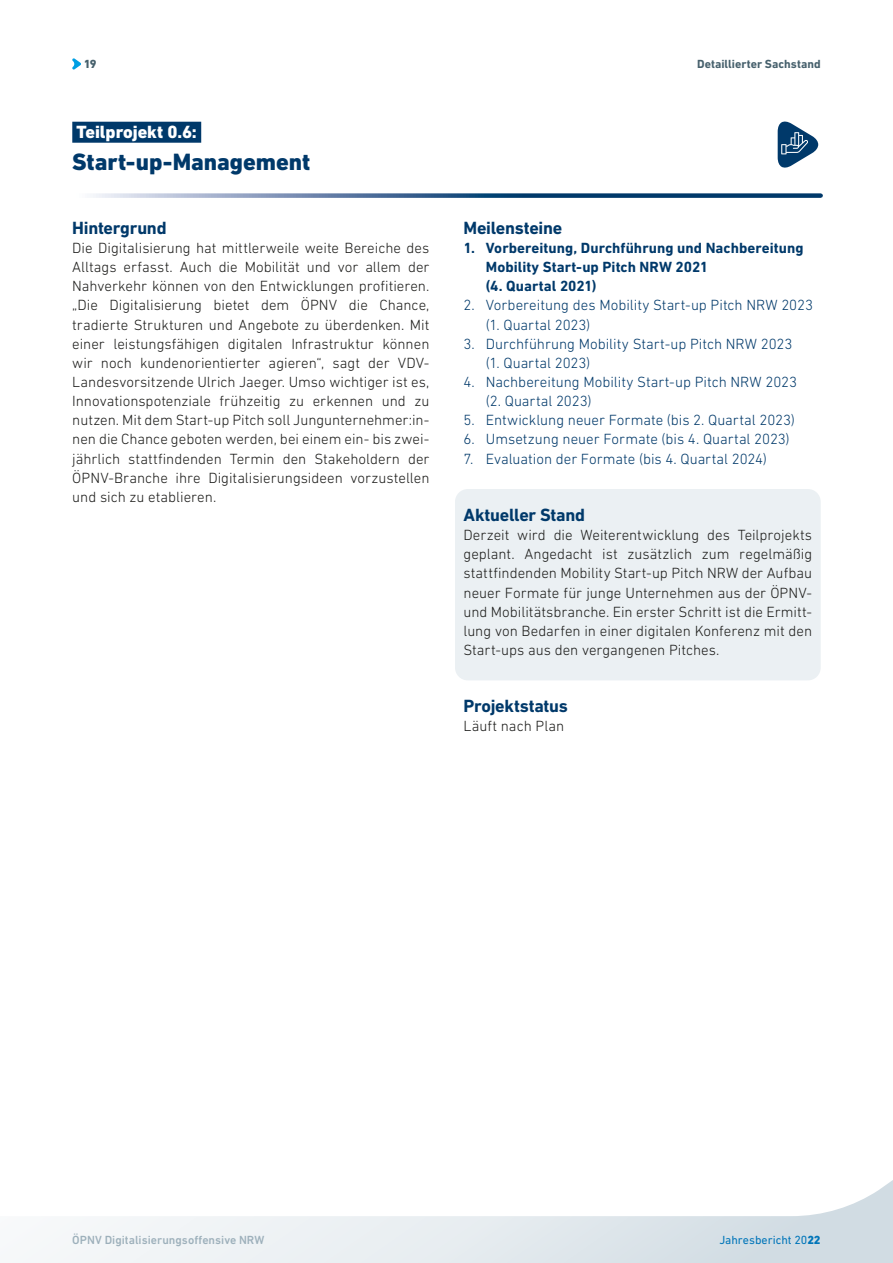
<style>
.page{position:relative;width:893px;height:1263px;background:#fff}
.page>*{position:absolute;margin:0;border:0;box-sizing:border-box;transform-origin:0 0}
.t1{font:800 24px "DIN Next LT Pro";color:#00396a}
.t2{font:700 18px "DIN Next LT Pro";letter-spacing:-.015em;color:#00396a}
.t3{font:800 18px "DIN Next LT Pro";color:#fff}
.t4{font:300 15px/19.2px "DIN Next LT Pro";color:#1d1d1b;text-align:justify}
.t5{font:300 15px/19.2px "DIN Next LT Pro";color:#00396a}
.t6{font:700 15px/19.2px "DIN Next LT Pro";letter-spacing:.005em;color:#00396a}
.t7{font:500 12px "DIN Next LT Pro";letter-spacing:.005em;color:#9db0bb}
.t8{font:700 12px "DIN Next LT Pro";letter-spacing:.005em;color:#46606c}
.t9{font:12px "DIN Next LT Pro";color:#0075b9}
.t10{font:800 12px "DIN Next LT Pro";color:#46606c}
.s1{font-weight:800}
</style>
<div class="page">
<svg style="left:43px;top:1180px;width:850px;height:83px"></svg>
<svg style="left:72px;top:58px;width:9px;height:12px"></svg>
<div style="left:455px;top:489px;width:366px;height:191px;background:#ebf0f3;border-radius:13px"></div>
<div style="left:72px;top:122px;width:129px;height:21px;background:#00396a"></div>
<svg style="left:93px;top:193px;width:728px;height:5px;background:#55789d"></svg>
<svg style="left:777px;top:121px;width:42px;height:47px"></svg>
<p class="t10" style="left:84px;top:57px;width:14px">19</p>
<p class="t3" style="left:77px;top:121px;width:122px">Teilprojekt 0.6:</p>
<h1 class="t1" style="left:72px;top:148px;width:240px">Start-up-Management</h1>
<p class="t2" style="left:72px;top:217px;width:96px">Hintergrund</p>
<p class="t4" style="left:72px;top:238px;width:359px">Die Digitalisierung hat mittlerweile weite Bereiche des Alltags erfasst. Auch die Mobilität und vor allem der Nahverkehr können von den Entwicklungen profitieren. „Die Digitalisierung bietet dem ÖPNV die Chance, tradierte Strukturen und Angebote zu überdenken. Mit einer leistungsfähigen digitalen Infrastruktur können wir noch kundenorientierter agieren“, sagt der VDV-Landesvorsitzende Ulrich Jaeger. Umso wichtiger ist es, Innovationspotenziale frühzeitig zu erkennen und zu nutzen. Mit dem Start-up Pitch soll Jungunternehmer:in&shy;nen die Chance geboten werden, bei einem ein- bis zwei&shy;jährlich stattfindenden Termin den Stakeholdern der ÖPNV-Branche ihre Digitalisierungsideen vorzustellen und sich zu etablieren.</p>
<p class="t8" style="left:697px;top:57px;width:125px">Detaillierter Sachstand</p>
<p class="t2" style="left:463px;top:217px;width:100px">Meilensteine</p>
<p class="t6" style="left:486px;top:238px;width:319px;text-indent:-22px">1. Vorbereitung, Durchführung und Nachbereitung<br>Mobility Start-up Pitch NRW 2021<br>(4. Quartal 2021)</p>
<p class="t5" style="left:486px;top:296px;width:329px;text-indent:-22px">2. Vorbereitung des Mobility Start-up Pitch NRW 2023 (1. Quartal 2023)</p>
<p class="t5" style="left:486px;top:334px;width:308px;text-indent:-22px">3. Durchführung Mobility Start-up Pitch NRW 2023 (1. Quartal 2023)</p>
<p class="t5" style="left:486px;top:372px;width:313px;text-indent:-22px">4. Nachbereitung Mobility Start-up Pitch NRW 2023 (2. Quartal 2023)</p>
<p class="t5" style="left:463px;top:410px;width:333px">5. Entwicklung neuer Formate (bis 2. Quartal 2023)</p>
<p class="t5" style="left:463px;top:430px;width:328px">6. Umsetzung neuer Formate (bis 4. Quartal 2023)</p>
<p class="t5" style="left:463px;top:449px;width:305px">7. Evaluation der Formate (bis 4. Quartal 2024)</p>
<p class="t2" style="left:463px;top:504px;width:123px">Aktueller Stand</p>
<p class="t4" style="left:463px;top:525px;width:350px">Derzeit wird die Weiterentwicklung des Teilprojekts geplant. Angedacht ist zusätzlich zum regelmäßig stattfindenden Mobility Start-up Pitch NRW der Aufbau neuer Formate für junge Unternehmen aus der ÖPNV&shy;und Mobilitätsbranche. Ein erster Schritt ist die Ermitt&shy;lung von Bedarfen in einer digitalen Konferenz mit den Start-ups aus den vergangenen Pitches.</p>
<p class="t2" style="left:463px;top:696px;width:106px">Projektstatus</p>
<p class="t4" style="left:463px;top:716px;width:102px">Läuft nach Plan</p>
<p class="t7" style="left:72px;top:1233px;width:194px">ÖPNV Digitalisierungsoffensive NRW</p>
<p class="t9" style="left:719px;top:1233px;width:103px">Jahresbericht 20<span class="s1">22</span></p>
</div>
